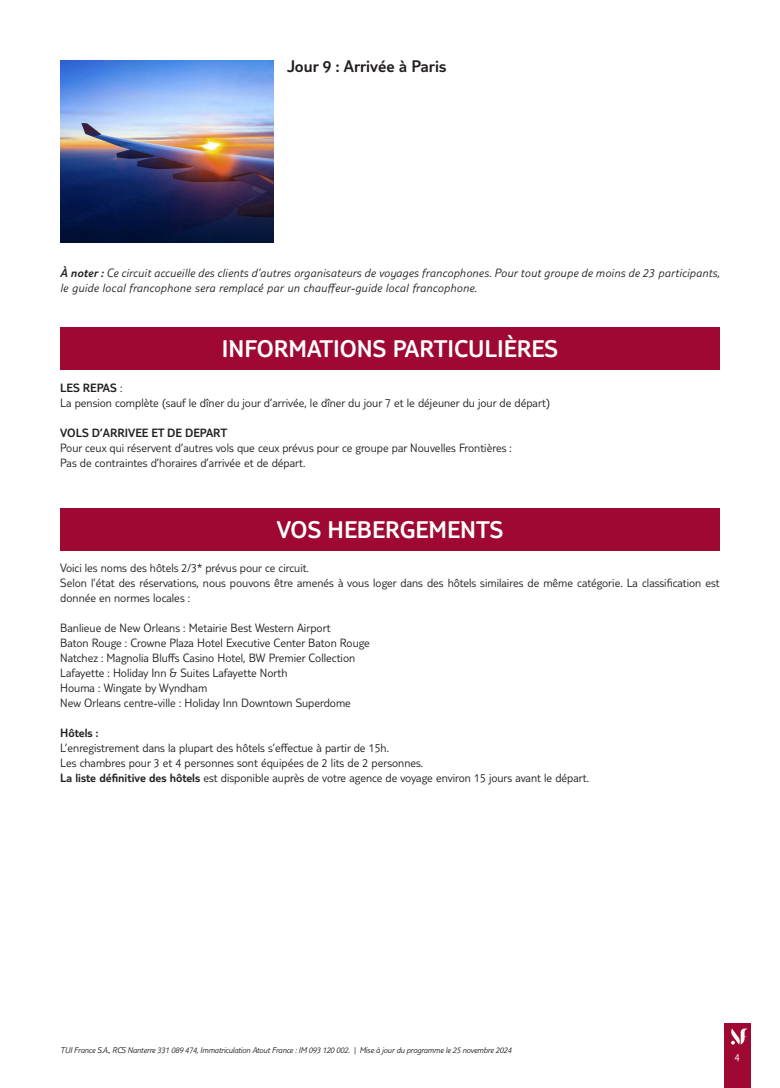
<style>
.page{position:relative;width:780px;height:1088px;background:#fff}
.page>*{position:absolute;margin:0;border:0;box-sizing:border-box;transform-origin:0 0}
.t1{font:300 25px "TUI Type";color:#fff}
.t2{font:300 17.5px "TUI Type";color:#231f20}
.t3{font:300 12.5px/15px "TUI Type";color:#231f20}
.t4{font:italic 300 12.5px/15px "TUI Type";letter-spacing:.02em;color:#231f20}
.t5{font:300 12.5px "TUI Type";color:#231f20}
.t6{font:300 11.25px "TUI Type";color:#fff}
.t7{font:italic 300 8.75px "TUI Type";letter-spacing:-.02em;color:#231f20}
.s1{font-style:inherit}
</style>
<div class="page">
<div style="left:724px;top:1023px;width:26px;height:65px;background:#9e0832"></div>
<svg style="left:731px;top:1028px;width:17px;height:16px"></svg>
<img style="left:60px;top:60px;width:213px;height:182px">
<div style="left:60px;top:328px;width:659px;height:42px;background:#9e0832"></div>
<div style="left:60px;top:508px;width:659px;height:42px;background:#9e0832"></div>
<h2 class="t2" style="left:287px;top:56px;width:161px">Jour 9 : Arrivée à Paris</h2>
<p class="t4" style="left:60px;top:265px;width:661px"><span class="s1">À noter :</span> Ce circuit accueille des clients d’autres organisateurs de voyages francophones. Pour tout groupe de moins de 23 participants, le guide local francophone sera remplacé par un chauffeur-guide local francophone.</p>
<h1 class="t1" style="left:222px;top:335px;width:337px">INFORMATIONS PARTICULIÈRES</h1>
<p class="t3" style="left:60px;top:380px;width:491px"><span class="s1">LES REPAS</span> :<br>La pension complète (sauf le dîner du jour d’arrivée, le dîner du jour 7 et le déjeuner du jour de départ)</p>
<p class="t5" style="left:60px;top:426px;width:168px">VOLS D’ARRIVEE ET DE DEPART</p>
<p class="t3" style="left:60px;top:440px;width:453px">Pour ceux qui réservent d’autres vols que ceux prévus pour ce groupe par Nouvelles Frontières :<br>Pas de contraintes d’horaires d’arrivée et de départ.</p>
<h1 class="t1" style="left:277px;top:515px;width:228px">VOS HEBERGEMENTS</h1>
<p class="t3" style="left:60px;top:560px;width:661px">Voici les noms des hôtels 2/3* prévus pour ce circuit.<br>Selon l’état des réservations, nous pouvons être amenés à vous loger dans des hôtels similaires de même catégorie. La classification est donnée en normes locales :</p>
<p class="t3" style="left:60px;top:620px;width:311px">Banlieue de New Orleans : Metairie Best Western Airport<br>Baton Rouge : Crowne Plaza Hotel Executive Center Baton Rouge Natchez : Magnolia Bluffs Casino Hotel, BW Premier Collection Lafayette : Holiday Inn &amp; Suites Lafayette North<br>Houma : Wingate by Wyndham<br>New Orleans centre-ville : Holiday Inn Downtown Superdome</p>
<p class="t5" style="left:60px;top:726px;width:40px">Hôtels :</p>
<p class="t3" style="left:60px;top:740px;width:530px">L’enregistrement dans la plupart des hôtels s’effectue à partir de 15h.<br>Les chambres pour 3 et 4 personnes sont équipées de 2 lits de 2 personnes.<br><span class="s1">La liste définitive des hôtels</span> est disponible auprès de votre agence de voyage environ 15 jours avant le départ.</p>
<p class="t7" style="left:60px;top:1045px;width:452px">TUI France S.A., RCS Nanterre 331 089 474, Immatriculation Atout France : IM 093 120 002. | Mise à jour du programme le 25 novembre 2024</p>
<p class="t6" style="left:734px;top:1050px;width:7px">4</p>
</div>
